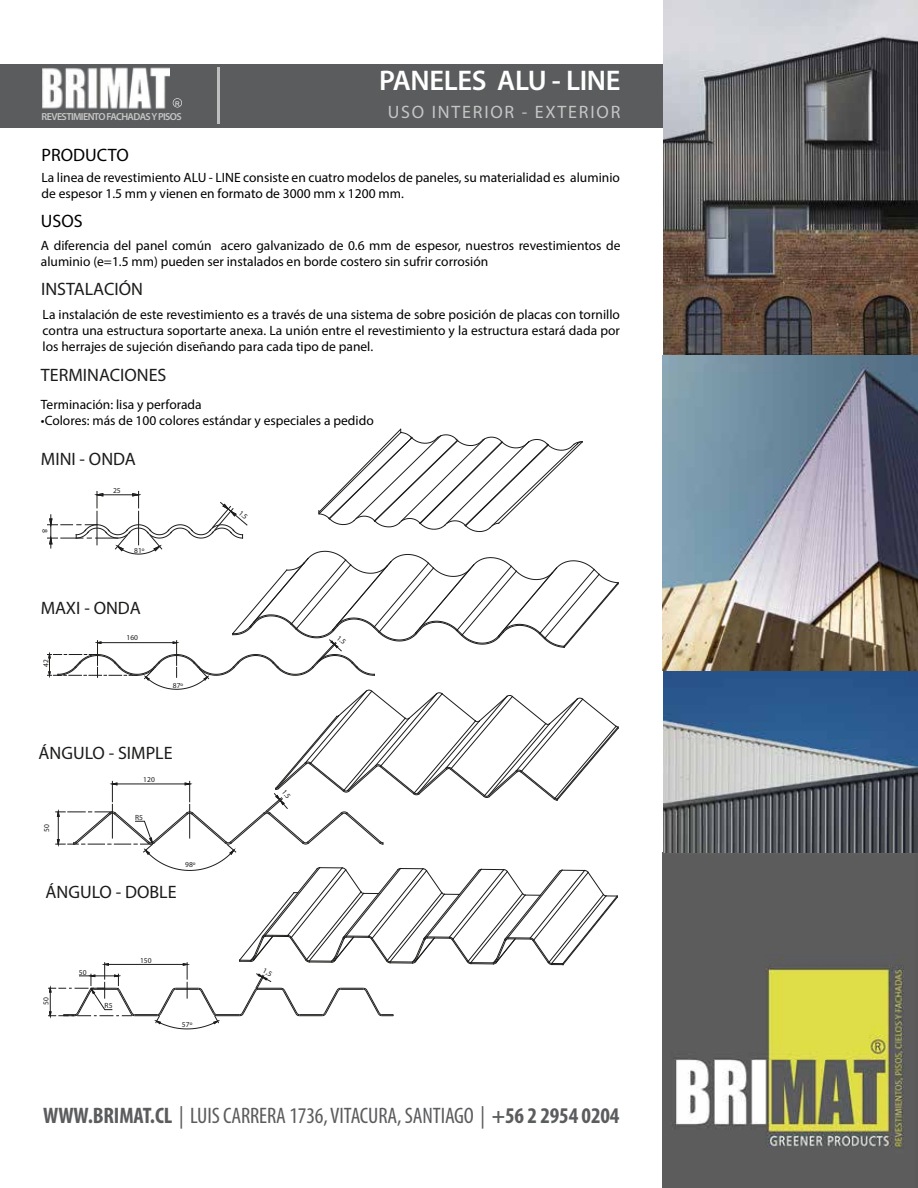
<style>
.page{position:relative;width:918px;height:1188px;background:#fff}
.page>*{position:absolute;margin:0;border:0;box-sizing:border-box;transform-origin:0 0}
.t1{font:600 28.5px "Myriad Pro";letter-spacing:-.015em;color:#fff}
.t2{font:condensed 22.5px "Myriad Pro";letter-spacing:-.005em;color:#5b5c5e}
.t3{font:18px "Myriad Pro";color:#1c1c1b}
.t4{font:18px "Myriad Pro";letter-spacing:.1em;color:#c6c6c6}
.t5{font:18px "Myriad Pro";color:#000}
.t6{font:13.5px/16.2px "Myriad Pro";color:#000}
.t7{font:600 10.2px "Myriad Pro";letter-spacing:-.06em;color:#c6c6c6}
.t8{font:7.5px "Myriad Pro";color:#1c1c1b}
.t9{font:6.3px "Arial";color:#fff}
.s1{font-weight:700}
</style>
<div class="page">
<img style="left:663px;top:356px;width:255px;height:832px">
<div style="left:0;top:64px;width:663px;height:63px;background:#5b5c5e"></div>
<img style="left:43px;top:67px;width:126px;height:42px">
<svg style="left:173px;top:98px;width:9px;height:9px"></svg>
<div style="left:173px;top:99px;width:8px;height:8px;background:#5b5c5e;border-radius:50%"></div>
<hr style="left:218px;top:67px;width:2px;height:57px;background:#bebebe">
<img style="left:664px;top:0;width:254px;height:381px">
<svg style="left:48px;top:429px;width:571px;height:600px"></svg>
<p class="t9" style="left:175px;top:99px;width:6px">R</p>
<p class="t7" style="left:42px;top:110px;width:142px">REVESTIMIENTO FACHADAS Y PISOS</p>
<h3 class="t5" style="left:42px;top:144px;width:89px">PRODUCTO</h3>
<h1 class="t1" style="left:379px;top:62px;width:243px">PANELES ALU - LINE</h1>
<h3 class="t4" style="left:388px;top:101px;width:234px">USO INTERIOR - EXTERIOR</h3>
<p class="t6" style="left:42px;top:169px;width:580px">La linea de revestimiento ALU - LINE consiste en cuatro modelos de paneles, su materialidad es aluminio de espesor 1.5 mm y vienen en formato de 3000 mm x 1200 mm.</p>
<h3 class="t5" style="left:41px;top:209px;width:43px">USOS</h3>
<p class="t6" style="left:41px;top:237px;width:581px">A diferencia del panel común acero galvanizado de 0.6 mm de espesor, nuestros revestimientos de aluminio (e=1.5 mm) pueden ser instalados en borde costero sin sufrir corrosión</p>
<h3 class="t3" style="left:41px;top:278px;width:103px">INSTALACIÓN</h3>
<p class="t6" style="left:43px;top:306px;width:579px;text-align:justify">La instalación de este revestimiento es a través de una sistema de sobre posición de placas con tornillo contra una estructura soportarte anexa. La unión entre el revestimiento y la estructura estará dada por los herrajes de sujeción diseñando para cada tipo de panel.</p>
<h3 class="t3" style="left:41px;top:364px;width:127px">TERMINACIONES</h3>
<p class="t6" style="left:41px;top:396px;width:162px">Terminación: lisa y perforada</p>
<p class="t6" style="left:41px;top:412px;width:334px">•Colores: más de 100 colores estándar y especiales a pedido</p>
<h3 class="t3" style="left:41px;top:448px;width:97px">MINI - ONDA</h3>
<p class="t8" style="left:50px;top:529px;width:5px;rotate:90deg">8</p>
<p class="t8" style="left:113px;top:486px;width:9px">25</p>
<p class="t8" style="left:134px;top:546px;width:12px">81º</p>
<h3 class="t3" style="left:41px;top:597px;width:101px">MAXI - ONDA</h3>
<p class="t8" style="left:41px;top:667px;width:9px;rotate:-90deg">42</p>
<p class="t8" style="left:127px;top:633px;width:13px">160</p>
<p class="t8" style="left:173px;top:680px;width:12px">87º</p>
<h3 class="t3" style="left:39px;top:742px;width:136px">ÁNGULO - SIMPLE</h3>
<p class="t8" style="left:143px;top:775px;width:13px">120</p>
<p class="t8" style="left:42px;top:832px;width:9px;rotate:-90deg">50</p>
<p class="t8" style="left:135px;top:813px;width:9px">R5</p>
<h3 class="t3" style="left:46px;top:881px;width:132px">ÁNGULO - DOBLE</h3>
<p class="t8" style="left:185px;top:859px;width:12px">98º</p>
<p class="t8" style="left:42px;top:1005px;width:9px;rotate:-90deg">50</p>
<p class="t8" style="left:79px;top:968px;width:9px">50</p>
<p class="t8" style="left:105px;top:1001px;width:9px">R5</p>
<p class="t8" style="left:140px;top:956px;width:13px">150</p>
<p class="t8" style="left:182px;top:1020px;width:12px">57º</p>
<h2 class="t2" style="left:43px;top:1102px;width:578px"><span class="s1">WWW.BRIMAT.CL</span> | LUIS CARRERA 1736, VITACURA, SANTIAGO | <span class="s1">+56 2 2954 0204</span></h2>
</div>
